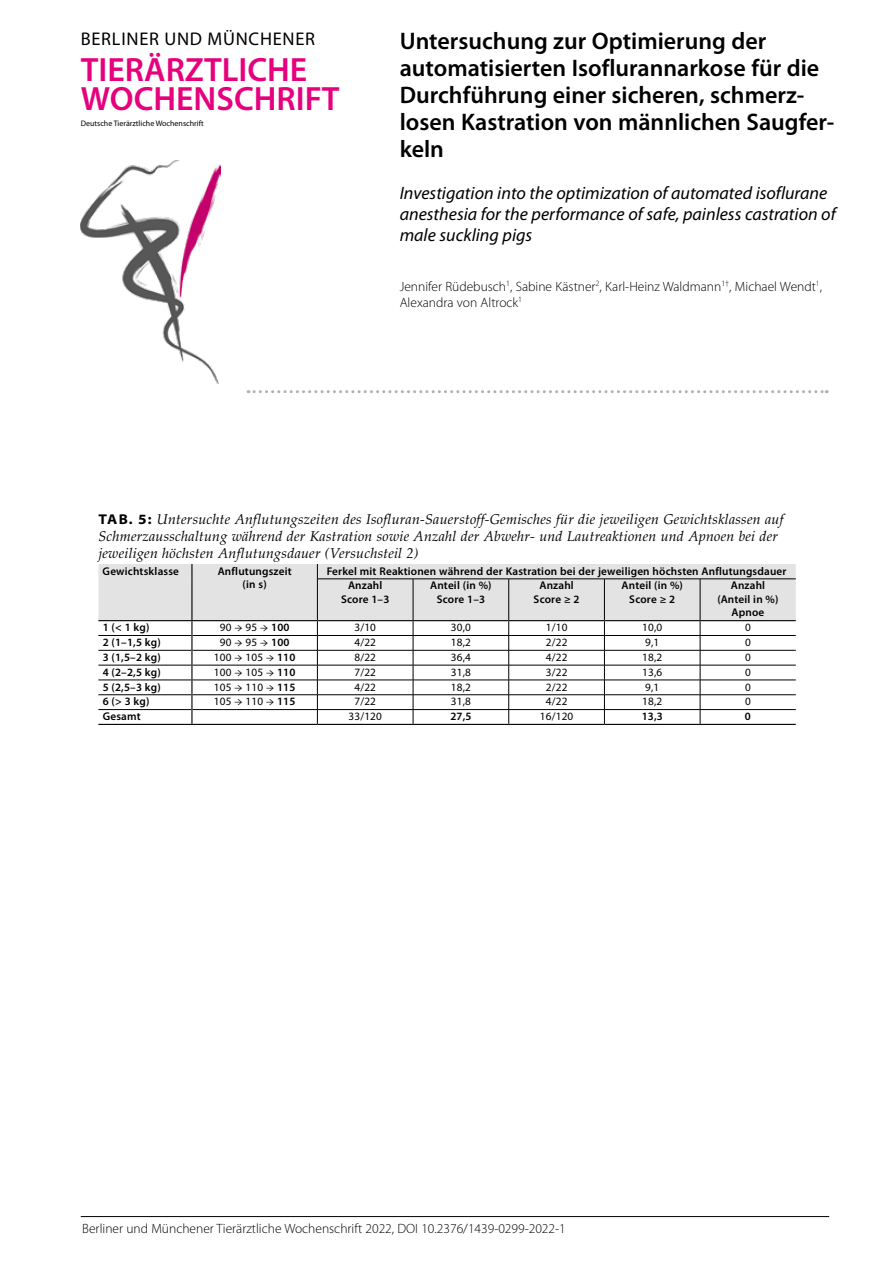
<style>
.page{position:relative;width:893px;height:1263px;background:#fff}
.page>*{position:absolute;margin:0;border:0;box-sizing:border-box;transform-origin:0 0}
.t1{font:600 33.75px/29.4px "Myriad Pro";color:#e6007d}
.t2{font:600 24px/27px "Myriad Pro";color:#000}
.t3{font:18.45px "Myriad Pro";letter-spacing:.04em;color:#000}
.t4{font:italic 18px/21px "Myriad Pro";color:#000}
.t5{font:italic 14.25px/17.1px "Palatino LT Std";letter-spacing:.015em;color:#000}
.t6{font:300 13.5px/16.4px "Myriad Pro";color:#000}
.t7{font:600 11.25px/13.5px "Myriad Pro";letter-spacing:.015em;color:#000;text-align:center}
.t8{font:11.25px "Myriad Pro";letter-spacing:.015em;color:#000}
.t9{font:7.95px "Myriad Pro";color:#000}
.s1{font-family:"Myriad Pro";font-weight:700;font-style:normal;font-stretch:semi-expanded}
.s2{font-family:"Minion Pro"}
.s3{font-weight:600}
</style>
<div class="page">
<svg style="left:248px;top:390px;width:579px;height:3px"></svg>
<hr style="left:81px;top:1216px;width:748px;height:1px;background:#000">
<img style="left:81px;top:160px;width:139px;height:223px">
<svg style="left:98px;top:564px;width:698px;height:160px"></svg>
<hr style="left:317px;top:620px;width:96px;height:1px;background:#000">
<hr style="left:413px;top:620px;width:96px;height:1px;background:#000">
<hr style="left:509px;top:620px;width:95px;height:1px;background:#000">
<hr style="left:604px;top:620px;width:96px;height:1px;background:#000">
<hr style="left:700px;top:620px;width:96px;height:1px;background:#000">
<hr style="left:98px;top:620px;width:94px;height:1px;background:#000">
<hr style="left:192px;top:620px;width:125px;height:1px;background:#000">
<hr style="left:98px;top:724px;width:94px;height:1px;background:#000">
<hr style="left:192px;top:724px;width:125px;height:1px;background:#000">
<hr style="left:317px;top:724px;width:96px;height:1px;background:#000">
<hr style="left:413px;top:724px;width:96px;height:1px;background:#000">
<hr style="left:509px;top:724px;width:95px;height:1px;background:#000">
<hr style="left:604px;top:724px;width:96px;height:1px;background:#000">
<hr style="left:700px;top:724px;width:96px;height:1px;background:#000">
<h3 class="t3" style="left:81px;top:27px;width:236px">BERLINER UND MÜNCHENER</h3>
<h1 class="t1" style="left:81px;top:54px;width:260px">TIERÄRZTLICHE<br>WOCHENSCHRIFT</h1>
<p class="t9" style="left:81px;top:119px;width:124px">Deutsche Tierärztliche Wochenschrift</p>
<h2 class="t2" style="left:400px;top:27px;width:436px">Untersuchung zur Optimierung der automatisierten Isoflurannarkose für die Durchführung einer sicheren, schmerz&shy;losen Kastration von männlichen Saugfer&shy;keln</h2>
<h3 class="t4" style="left:400px;top:183px;width:438px">Investigation into the optimization of automated isoflurane anesthesia for the performance of safe, painless castration of male suckling pigs</h3>
<p class="t6" style="left:400px;top:278px;width:424px">Jennifer Rüdebusch<sup>1</sup>, Sabine Kästner<sup>2</sup>, Karl-Heinz Waldmann<sup>1†</sup>, Michael Wendt<sup>1</sup>,<br>Alexandra von Altrock<sup>1</sup></p>
<p class="t5" style="left:98px;top:511px;width:687px"><span class="s1">TAB. 5:</span> Untersuchte Anflutungszeiten des Isofluran-Sauerstoff-Gemisches für die jeweiligen Gewichtsklassen auf<br>Schmerzausschaltung während der Kastration sowie Anzahl der Abwehr- und Lautreaktionen und Apnoen bei der jeweiligen höchsten Anflutungsdauer (Versuchsteil 2)</p>
<p class="t7" style="left:103px;top:564px;width:78px">Gewichtsklasse</p>
<p class="t7" style="left:218px;top:564px;width:75px">Anflutungszeit (in s)</p>
<p class="t7" style="left:348px;top:563px;width:440px;line-height:14.9px;text-align:left;text-indent:-21px">Ferkel mit Reaktionen während der Kastration bei der jeweiligen höchsten Anflutungsdauer<br>Anzahl</p>
<p class="t7" style="left:341px;top:592px;width:50px">Score 1–3</p>
<p class="t7" style="left:430px;top:579px;width:63px">Anteil (in %)<br>Score 1–3</p>
<p class="t7" style="left:534px;top:579px;width:47px">Anzahl<br>Score ≥ 2</p>
<p class="t7" style="left:622px;top:579px;width:63px">Anteil (in %)<br>Score ≥ 2</p>
<p class="t7" style="left:717px;top:579px;width:63px">Anzahl (Anteil in %)<br>Apnoe</p>
<p class="t7" style="left:103px;top:620px;width:48px">1 (&lt; 1 kg)</p>
<p class="t8" style="left:220px;top:620px;width:71px">90 <span class="s2">→</span> 95 <span class="s2">→</span> <span class="s3">100</span></p>
<p class="t8" style="left:354px;top:620px;width:23px">3/10</p>
<p class="t8" style="left:451px;top:620px;width:22px">30,0</p>
<p class="t8" style="left:546px;top:620px;width:23px">1/10</p>
<p class="t8" style="left:642px;top:620px;width:22px">10,0</p>
<p class="t8" style="left:745px;top:620px;width:7px">0</p>
<p class="t7" style="left:103px;top:635px;width:60px">2 (1–1,5 kg)</p>
<p class="t8" style="left:220px;top:635px;width:71px">90 <span class="s2">→</span> 95 <span class="s2">→</span> <span class="s3">100</span></p>
<p class="t8" style="left:354px;top:635px;width:23px">4/22</p>
<p class="t8" style="left:451px;top:635px;width:22px">18,2</p>
<p class="t8" style="left:546px;top:635px;width:23px">2/22</p>
<p class="t8" style="left:645px;top:635px;width:16px">9,1</p>
<p class="t8" style="left:745px;top:635px;width:7px">0</p>
<p class="t7" style="left:103px;top:650px;width:60px">3 (1,5–2 kg)</p>
<p class="t8" style="left:214px;top:650px;width:83px">100 <span class="s2">→</span> 105 <span class="s2">→</span> <span class="s3">110</span></p>
<p class="t8" style="left:354px;top:650px;width:23px">8/22</p>
<p class="t8" style="left:451px;top:650px;width:22px">36,4</p>
<p class="t8" style="left:546px;top:650px;width:23px">4/22</p>
<p class="t8" style="left:642px;top:650px;width:22px">18,2</p>
<p class="t8" style="left:745px;top:650px;width:7px">0</p>
<p class="t7" style="left:103px;top:665px;width:60px">4 (2–2,5 kg)</p>
<p class="t8" style="left:214px;top:665px;width:83px">100 <span class="s2">→</span> 105 <span class="s2">→</span> <span class="s3">110</span></p>
<p class="t8" style="left:354px;top:665px;width:23px">7/22</p>
<p class="t8" style="left:451px;top:665px;width:22px">31,8</p>
<p class="t8" style="left:546px;top:665px;width:23px">3/22</p>
<p class="t8" style="left:642px;top:665px;width:22px">13,6</p>
<p class="t8" style="left:745px;top:665px;width:7px">0</p>
<p class="t7" style="left:103px;top:680px;width:60px">5 (2,5–3 kg)</p>
<p class="t8" style="left:214px;top:680px;width:83px">105 <span class="s2">→</span> 110 <span class="s2">→</span> <span class="s3">115</span></p>
<p class="t8" style="left:354px;top:680px;width:23px">4/22</p>
<p class="t8" style="left:451px;top:680px;width:22px">18,2</p>
<p class="t8" style="left:546px;top:680px;width:23px">2/22</p>
<p class="t8" style="left:645px;top:680px;width:16px">9,1</p>
<p class="t8" style="left:745px;top:680px;width:7px">0</p>
<p class="t7" style="left:103px;top:694px;width:48px">6 (&gt; 3 kg)</p>
<p class="t8" style="left:214px;top:695px;width:83px">105 <span class="s2">→</span> 110 <span class="s2">→</span> <span class="s3">115</span></p>
<p class="t8" style="left:354px;top:695px;width:23px">7/22</p>
<p class="t8" style="left:451px;top:695px;width:22px">31,8</p>
<p class="t8" style="left:546px;top:695px;width:23px">4/22</p>
<p class="t8" style="left:642px;top:695px;width:22px">18,2</p>
<p class="t8" style="left:745px;top:695px;width:7px">0</p>
<p class="t7" style="left:103px;top:709px;width:39px">Gesamt</p>
<p class="t8" style="left:349px;top:709px;width:35px">33/120</p>
<p class="t7" style="left:450px;top:709px;width:23px">27,5</p>
<p class="t8" style="left:540px;top:709px;width:35px">16/120</p>
<p class="t7" style="left:642px;top:709px;width:23px">13,3</p>
<p class="t7" style="left:745px;top:709px;width:8px">0</p>
<p class="t6" style="left:82px;top:1220px;width:485px">Berliner und Münchener Tierärztliche Wochenschrift 2022, DOI 10.2376/1439-0299-2022-1</p>
</div>
